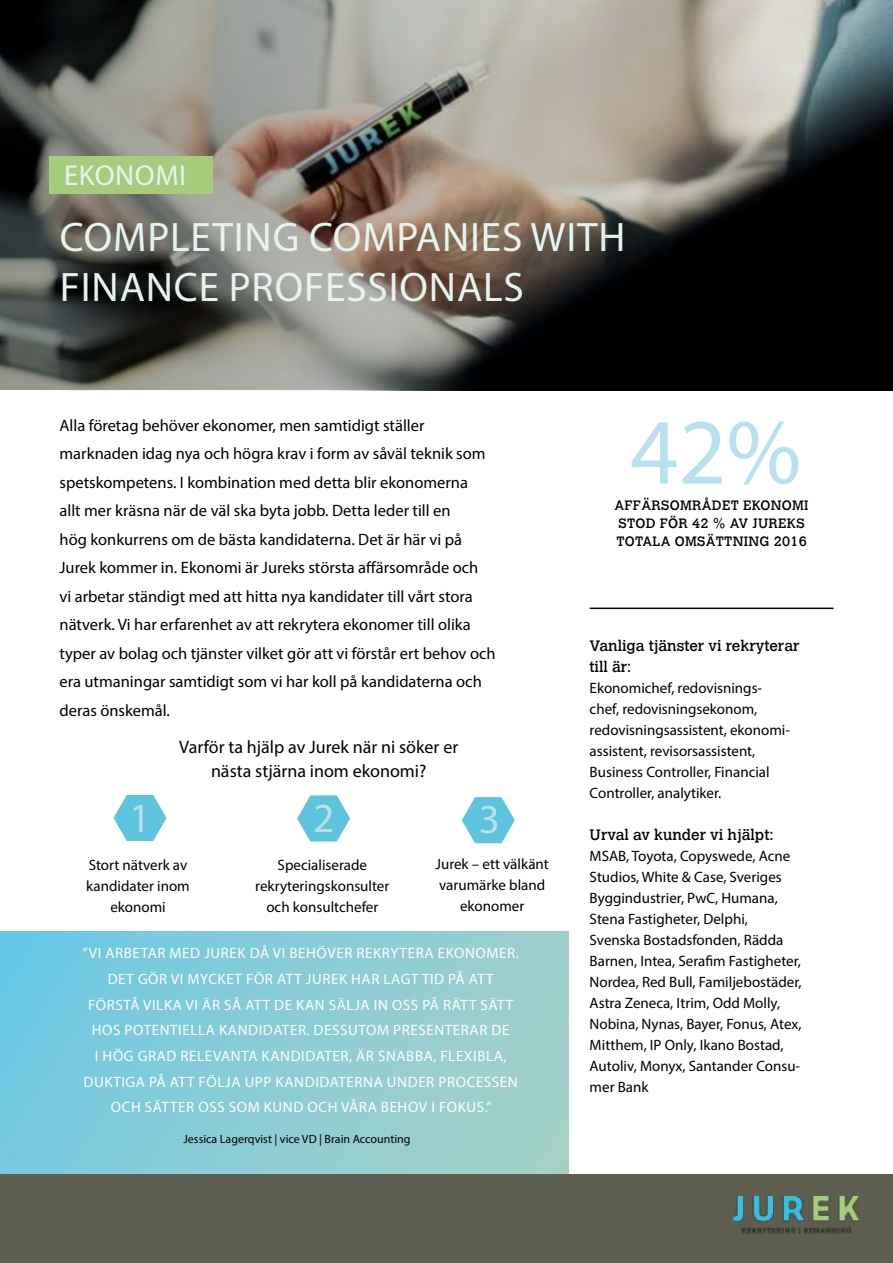
<style>
.page{position:relative;width:893px;height:1263px;background:#fff}
.page>*{position:absolute;margin:0;border:0;box-sizing:border-box;transform-origin:0 0}
.t1{font:93.9px "Myriad Pro";color:#b9e1ed}
.t2{font:41.4px/49.7px "Myriad Pro";letter-spacing:.02em;color:#e6f3ee}
.t3{font:41.4px "Myriad Pro";color:#b9e1ed}
.t4{font:28.95px "Myriad Pro";letter-spacing:.02em;color:#e6f3ee}
.t5{font:18px/24px "Myriad Pro";color:#000;text-align:center}
.t6{font:16.5px/28.5px "Myriad Pro";color:#000}
.t7{font:15px/21px "Myriad Pro";color:#000;text-align:center}
.t8{font:15px/25.7px "Myriad Pro";letter-spacing:.04em;color:#fff;text-align:center}
.t9{font:15px/21px "Calvert";color:#000}
.t10{font:13.5px/18px "Calvert";letter-spacing:.02em;color:#000}
.t11{font:12px "Myriad Pro";color:#000}
</style>
<div class="page">
<img style="left:0;top:932px;width:568px;height:243px">
<div style="left:0;top:1175px;width:893px;height:88px;background:#5e5f50"></div>
<img style="left:733px;top:1197px;width:127px;height:36px">
<svg style="left:0;top:0;width:893px;height:390px;background:#68665f"></svg>
<div style="left:50px;top:156px;width:163px;height:38px;background:#a6cd7e"></div>
<svg style="left:114px;top:795px;width:52px;height:46px"></svg>
<svg style="left:297px;top:795px;width:53px;height:46px"></svg>
<svg style="left:462px;top:797px;width:53px;height:46px"></svg>
<hr style="left:590px;top:608px;width:243px;height:1px;background:#000">
<h3 class="t4" style="left:64px;top:158px;width:124px">EKONOMI</h3>
<h2 class="t2" style="left:60px;top:212px;width:567px">COMPLETING COMPANIES WITH<br>FINANCE PROFESSIONALS</h2>
<p class="t6" style="left:60px;top:411px;width:438px">Alla företag behöver ekonomer, men samtidigt ställer marknaden idag nya och högra krav i form av såväl teknik som spetskompetens. I kombination med detta blir ekonomerna<br>allt mer kräsna när de väl ska byta jobb. Detta leder till en<br>hög konkurrens om de bästa kandidaterna. Det är här vi på Jurek kommer in. Ekonomi är Jureks största affärsområde och<br>vi arbetar ständigt med att hitta nya kandidater till vårt stora nätverk. Vi har erfarenhet av att rekrytera ekonomer till olika typer av bolag och tjänster vilket gör att vi förstår ert behov och era utmaningar samtidigt som vi har koll på kandidaterna och deras önskemål.</p>
<p class="t5" style="left:179px;top:734px;width:280px">Varför ta hjälp av Jurek när ni söker er nästa stjärna inom ekonomi?</p>
<h2 class="t3" style="left:129px;top:792px;width:23px">1</h2>
<h2 class="t3" style="left:313px;top:793px;width:23px">2</h2>
<h2 class="t3" style="left:479px;top:793px;width:23px">3</h2>
<p class="t7" style="left:86px;top:854px;width:105px">Stort nätverk av kandidater inom ekonomi</p>
<p class="t7" style="left:255px;top:854px;width:136px">Specialiserade rekryteringskonsulter och konsultchefer</p>
<p class="t7" style="left:436px;top:853px;width:115px">Jurek – ett välkänt varumärke bland ekonomer</p>
<p class="t8" style="left:83px;top:940px;width:438px">”VI ARBETAR MED JUREK DÅ VI BEHÖVER REKRYTERA EKONOMER.<br>DET GÖR VI MYCKET FÖR ATT JUREK HAR LAGT TID PÅ ATT FÖRSTÅ VILKA VI ÄR SÅ ATT DE KAN SÄLJA IN OSS PÅ RÄTT SÄTT HOS POTENTIELLA KANDIDATER. DESSUTOM PRESENTERAR DE<br>I HÖG GRAD RELEVANTA KANDIDATER, ÄR SNABBA, FLEXIBLA, DUKTIGA PÅ ATT FÖLJA UPP KANDIDATERNA UNDER PROCESSEN OCH SÄTTER OSS SOM KUND OCH VÅRA BEHOV I FOKUS.”</p>
<p class="t11" style="left:183px;top:1132px;width:229px">Jessica Lagerqvist | vice VD | Brain Accounting</p>
<h1 class="t1" style="left:630px;top:394px;width:172px">42%</h1>
<p class="t10" style="left:614px;top:496px;width:196px">AFFÄRSOMRÅDET EKONOMI<br>STOD FÖR 42 % AV JUREKS<br>TOTALA OMSÄTTNING 2016</p>
<p class="t9" style="left:590px;top:635px;width:211px">Vanliga tjänster vi rekryterar till är:</p>
<p class="t7" style="left:590px;top:677px;width:202px;text-align:left">Ekonomichef, redovisnings&shy;chef, redovisningsekonom, redovisningsassistent, ekonomi&shy;assistent, revisorsassistent,<br>Business Controller, Financial<br>Controller, analytiker.</p>
<p class="t9" style="left:590px;top:824px;width:185px">Urval av kunder vi hjälpt:</p>
<p class="t7" style="left:590px;top:845px;width:213px;text-align:left">MSAB, Toyota, Copyswede, Acne<br>Studios, White &amp; Case, Sveriges<br>Byggindustrier, PwC, Humana,<br>Stena Fastigheter, Delphi,<br>Svenska Bostadsfonden, Rädda<br>Barnen, Intea, Serafim Fastigheter,<br>Nordea, Red Bull, Familjebostäder,<br>Astra Zeneca, Itrim, Odd Molly,<br>Nobina, Nynas, Bayer, Fonus, Atex,<br>Mitthem, IP Only, Ikano Bostad,<br>Autoliv, Monyx, Santander Consu&shy;mer Bank</p>
</div>
